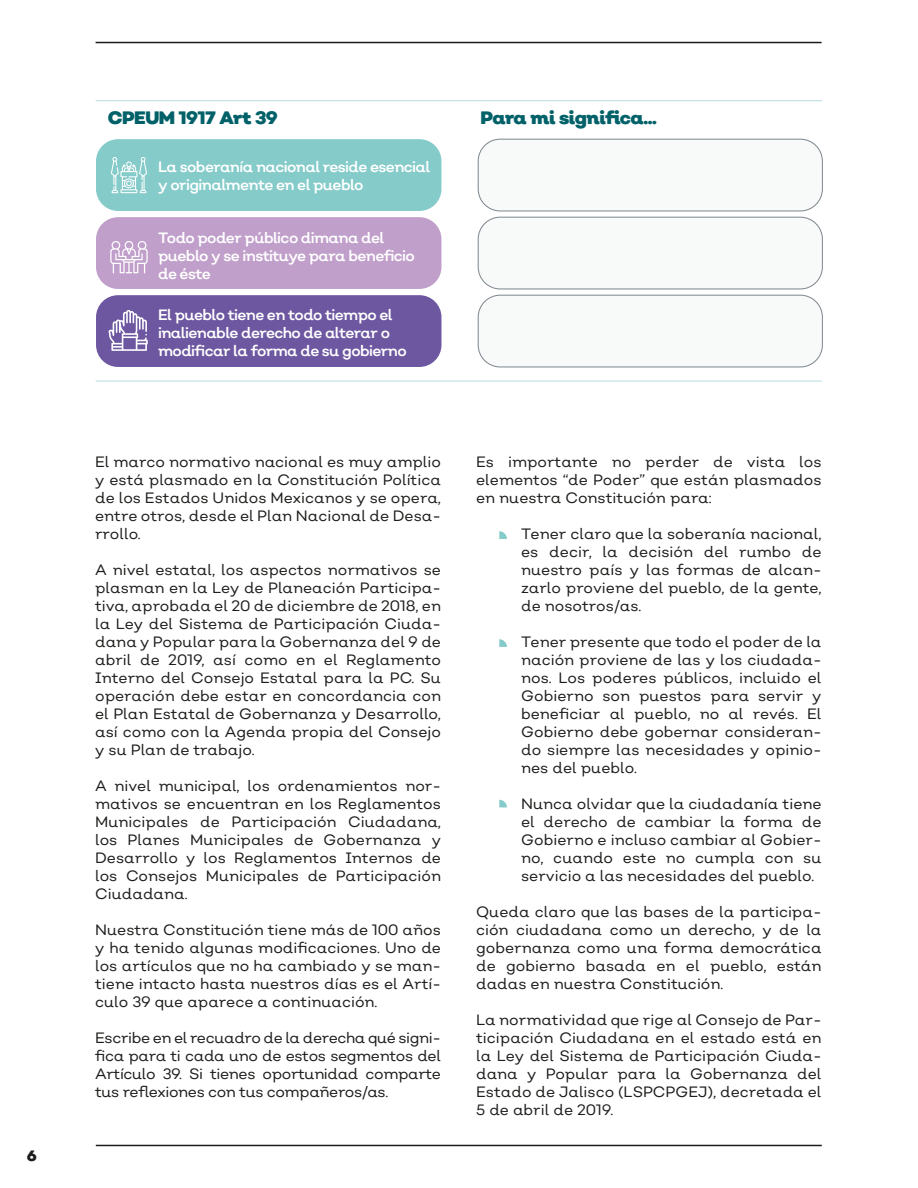
<style>
.page{position:relative;width:918px;height:1188px;background:#fff}
.page>*{position:absolute;margin:0;border:0;box-sizing:border-box;transform-origin:0 0}
.t1{font:900 18px "Nutmeg Headline";letter-spacing:-.025em;color:#006169}
.t2{font:15px/18px "Nutmeg";color:#1d1d1b;text-align:justify}
.t3{font:15px/18px "Nutmeg";letter-spacing:-.04em;color:#fff}
.t4{font:900 15px "Nutmeg";color:#1d1d1b}
</style>
<div class="page">
<hr style="left:96px;top:1145px;width:726px;height:1px;background:#1d1d1b">
<hr style="left:96px;top:42px;width:726px;height:1px;background:#1d1d1b">
<div style="left:96px;top:139px;width:345px;height:72px;background:#84cbc9;border-radius:22px"></div>
<div style="left:478px;top:139px;width:344px;height:72px;background:#f8f9f9;border-radius:22px"></div>
<div style="left:478px;top:139px;width:345px;height:72px;border:1px solid #7b868c;border-radius:22px"></div>
<div style="left:96px;top:217px;width:345px;height:72px;background:#c09fcb;border-radius:22px"></div>
<div style="left:478px;top:217px;width:344px;height:72px;background:#f8f9f9;border-radius:22px"></div>
<div style="left:478px;top:217px;width:345px;height:72px;border:1px solid #7b868c;border-radius:22px"></div>
<div style="left:96px;top:295px;width:345px;height:72px;background:#6d57a1;border-radius:22px"></div>
<div style="left:478px;top:295px;width:344px;height:72px;background:#f8f9f9;border-radius:22px"></div>
<div style="left:478px;top:295px;width:345px;height:72px;border:1px solid #7b868c;border-radius:22px"></div>
<hr style="left:96px;top:100px;width:726px;height:1px;background:#b7dde2">
<hr style="left:96px;top:381px;width:726px;height:1px;background:#b7dde2">
<svg style="left:111px;top:157px;width:36px;height:36px"></svg>
<svg style="left:110px;top:241px;width:38px;height:32px"></svg>
<svg style="left:108px;top:310px;width:40px;height:41px"></svg>
<svg style="left:499px;top:800px;width:8px;height:7px"></svg>
<svg style="left:499px;top:639px;width:8px;height:8px"></svg>
<svg style="left:499px;top:531px;width:8px;height:8px"></svg>
<p class="t4" style="left:27px;top:1145px;width:12px">6</p>
<p class="t1" style="left:108px;top:106px;width:172px">CPEUM 1917 Art 39</p>
<p class="t1" style="left:480px;top:106px;width:178px">Para mi significa...</p>
<p class="t3" style="left:158px;top:157px;width:274px">La soberanía nacional reside esencial y originalmente en el pueblo</p>
<p class="t3" style="left:158px;top:229px;width:258px">Todo poder público dimana del pueblo y se instituye para beneficio de éste</p>
<p class="t3" style="left:158px;top:306px;width:250px">El pueblo tiene en todo tiempo el inalienable derecho de alterar o modificar la forma de su gobierno</p>
<p class="t2" style="left:95px;top:453px;width:347px">El marco normativo nacional es muy amplio y está plasmado en la Constitución Política de los Estados Unidos Mexicanos y se opera, entre otros, desde el Plan Nacional de Desa&shy;rrollo.</p>
<p class="t2" style="left:95px;top:561px;width:347px">A nivel estatal, los aspectos normativos se plasman en la Ley de Planeación Participa&shy;tiva, aprobada el 20 de diciembre de 2018, en la Ley del Sistema de Participación Ciuda&shy;dana y Popular para la Gobernanza del 9 de abril de 2019, así como en el Reglamento Interno del Consejo Estatal para la PC. Su operación debe estar en concordancia con el Plan Estatal de Gobernanza y Desarrollo, así como con la Agenda propia del Consejo y su Plan de trabajo.</p>
<p class="t2" style="left:95px;top:777px;width:347px">A nivel municipal, los ordenamientos nor&shy;mativos se encuentran en los Reglamentos Municipales de Participación Ciudadana, los Planes Municipales de Gobernanza y Desarrollo y los Reglamentos Internos de los Consejos Municipales de Participación Ciudadana.</p>
<p class="t2" style="left:95px;top:921px;width:347px">Nuestra Constitución tiene más de 100 años y ha tenido algunas modificaciones. Uno de los artículos que no ha cambiado y se man&shy;tiene intacto hasta nuestros días es el Artí&shy;culo 39 que aparece a continuación.</p>
<p class="t2" style="left:95px;top:1029px;width:347px">Escribe en el recuadro de la derecha qué signi&shy;fica para ti cada uno de estos segmentos del Artículo 39. Si tienes oportunidad comparte tus reflexiones con tus compañeros/as.</p>
<p class="t2" style="left:476px;top:453px;width:347px">Es importante no perder de vista los elementos “de Poder” que están plasmados en nuestra Constitución para:</p>
<p class="t2" style="left:521px;top:525px;width:302px">Tener claro que la soberanía nacional, es decir, la decisión del rumbo de nuestro país y las formas de alcan&shy;zarlo proviene del pueblo, de la gente, de nosotros/as.</p>
<p class="t2" style="left:521px;top:633px;width:302px">Tener presente que todo el poder de la nación proviene de las y los ciudada&shy;nos. Los poderes públicos, incluido el Gobierno son puestos para servir y beneficiar al pueblo, no al revés. El Gobierno debe gobernar consideran&shy;do siempre las necesidades y opinio&shy;nes del pueblo.</p>
<p class="t2" style="left:521px;top:795px;width:302px">Nunca olvidar que la ciudadanía tiene el derecho de cambiar la forma de Gobierno e incluso cambiar al Gobier&shy;no, cuando este no cumpla con su servicio a las necesidades del pueblo.</p>
<p class="t2" style="left:476px;top:903px;width:347px">Queda claro que las bases de la participa&shy;ción ciudadana como un derecho, y de la gobernanza como una forma democrática de gobierno basada en el pueblo, están dadas en nuestra Constitución.</p>
<p class="t2" style="left:476px;top:1011px;width:347px">La normatividad que rige al Consejo de Par&shy;ticipación Ciudadana en el estado está en la Ley del Sistema de Participación Ciuda&shy;dana y Popular para la Gobernanza del Estado de Jalisco (LSPCPGEJ), decretada el 5 de abril de 2019.</p>
</div>
